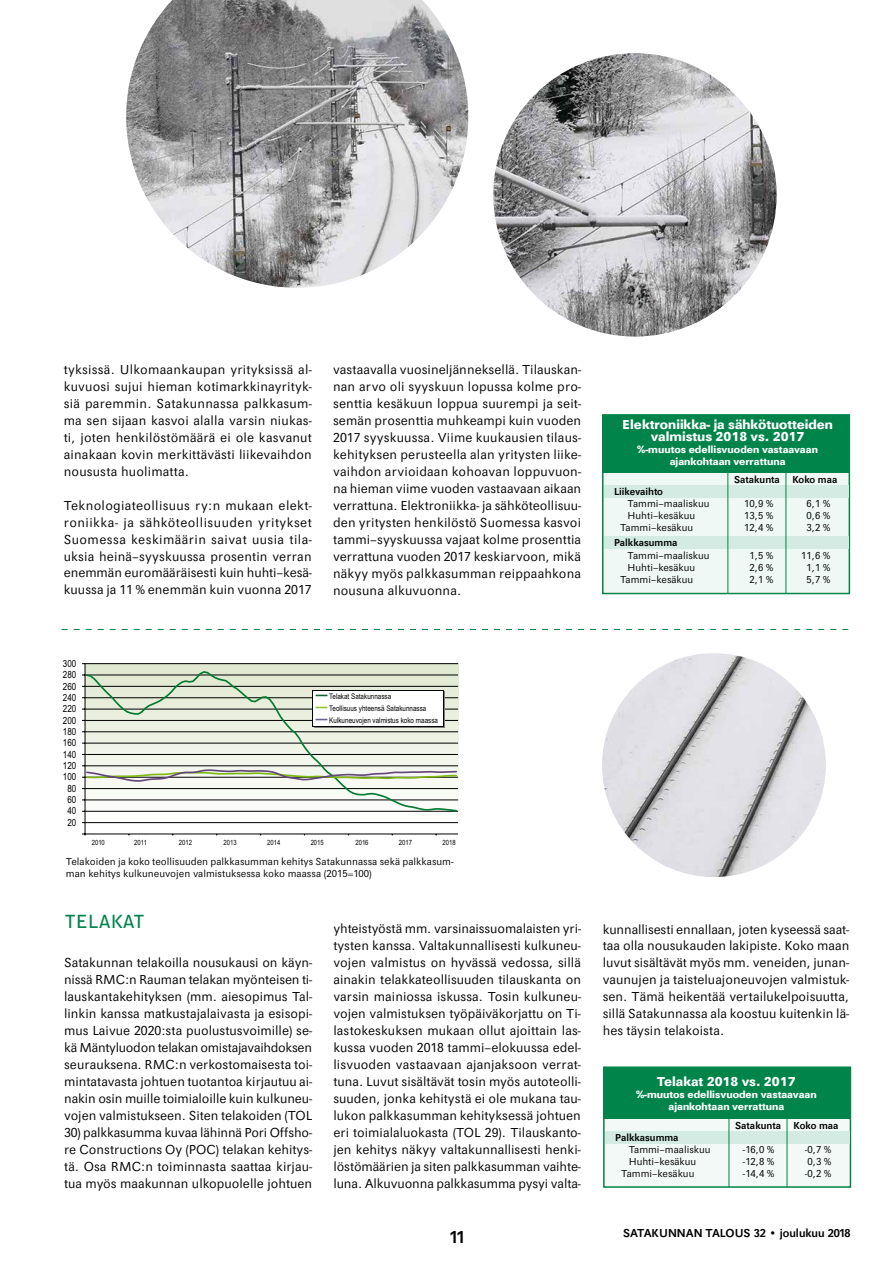
<style>
.page{position:relative;width:893px;height:1263px;background:#fff}
.page>*{position:absolute;margin:0;border:0;box-sizing:border-box;transform-origin:0 0}
.t1{font:700 18px "Bell Gothic Std";color:#00844a}
.t2{font:500 18px "Maxima T";color:#000}
.t3{font:300 13.5px/17px "Maxima T";color:#000;text-align:justify}
.t4{font:700 13.5px/12px "Maxima T";color:#fff;text-align:center}
.t5{font:500 12px "Maxima T";color:#000}
.t6{font:300 10.5px/12px "Maxima T";color:#000}
.t7{font:700 10.5px/12px "Maxima T";color:#fff;text-align:center}
.t8{font:500 10.5px "Maxima T";color:#000}
.t9{font:9.9px "Arial Narrow";letter-spacing:-.005em;color:#000}
.t10{font:7.65px/12px "Arial Narrow";color:#010000}
.t11{font:7.2px "Arial Narrow";letter-spacing:-.005em;color:#000}
</style>
<div class="page">
<div style="left:602px;top:414px;width:248px;height:180px;background:#eff8f4;border:2px solid #00844a"></div>
<div style="left:604px;top:485px;width:244px;height:13px;background:#d3ebe2"></div>
<div style="left:604px;top:536px;width:244px;height:12px;background:#d3ebe2"></div>
<div style="left:602px;top:415px;width:247px;height:57px;background:#00844a"></div>
<hr style="left:727px;top:472px;width:1px;height:121px;background:#00844a">
<hr style="left:786px;top:472px;width:1px;height:121px;background:#00844a">
<svg style="left:62px;top:629px;width:786px;height:1px"></svg>
<svg style="left:86px;top:664px;width:372px;height:170px"></svg>
<hr style="left:85px;top:822px;width:373px;height:1px;background:#000">
<hr style="left:85px;top:663px;width:373px;height:1px;background:#000">
<hr style="left:85px;top:664px;width:1px;height:170px;background:#000">
<hr style="left:85px;top:834px;width:373px;height:1px;background:#000">
<svg style="left:85px;top:670px;width:373px;height:142px"></svg>
<svg style="left:82px;top:765px;width:376px;height:24px"></svg>
<div style="left:313px;top:690px;width:131px;height:37px;background:#fff"></div>
<hr style="left:313px;top:690px;width:131px;height:1px;background:#010000">
<hr style="left:444px;top:690px;width:1px;height:37px;background:#010000">
<hr style="left:313px;top:727px;width:131px;height:1px;background:#010000">
<hr style="left:313px;top:690px;width:1px;height:37px;background:#010000">
<div style="left:603px;top:1066px;width:248px;height:122px;background:#f3f9f7;border:2px solid #00844a"></div>
<div style="left:605px;top:1131px;width:244px;height:12px;background:#d3ebe2"></div>
<div style="left:603px;top:1067px;width:247px;height:51px;background:#00844a"></div>
<hr style="left:729px;top:1118px;width:1px;height:68px;background:#00844a">
<hr style="left:787px;top:1118px;width:1px;height:68px;background:#00844a">
<img style="left:126px;top:0;width:342px;height:288px">
<img style="left:602px;top:653px;width:224px;height:224px;border-radius:112px">
<img style="left:493px;top:53px;width:284px;height:284px;border-radius:142px">
<p class="t3" style="left:64px;top:361px;width:250px">tyksissä. Ulkomaankaupan yrityksissä al&shy;kuvuosi sujui hieman kotimarkkinayrityk&shy;siä paremmin. Satakunnassa palkkasum&shy;ma sen sijaan kasvoi alalla varsin niukas&shy;ti, joten henkilöstömäärä ei ole kasvanut ainakaan kovin merkittävästi liikevaihdon noususta huolimatta.</p>
<p class="t3" style="left:64px;top:497px;width:250px">Teknologiateollisuus ry:n mukaan elekt&shy;roniikka- ja sähköteollisuuden yritykset Suomessa keskimäärin saivat uusia tila&shy;uksia heinä–syyskuussa prosentin verran enemmän euromääräisesti kuin huhti–kesä&shy;kuussa ja 11 % enemmän kuin vuonna 2017</p>
<p class="t3" style="left:333px;top:361px;width:250px">vastaavalla vuosineljänneksellä. Tilauskan&shy;nan arvo oli syyskuun lopussa kolme pro&shy;senttia kesäkuun loppua suurempi ja seit&shy;semän prosenttia muhkeampi kuin vuoden 2017 syyskuussa. Viime kuukausien tilaus&shy;kehityksen perusteella alan yritysten liike&shy;vaihdon arvioidaan kohoavan loppuvuon&shy;na hieman viime vuoden vastaavaan aikaan verrattuna. Elektroniikka- ja sähköteollisuu&shy;den yritysten henkilöstö Suomessa kasvoi tammi–syyskuussa vajaat kolme prosenttia verrattuna vuoden 2017 keskiarvoon, mikä näkyy myös palkkasumman reippaahkona nousuna alkuvuonna.</p>
<p class="t9" style="left:63px;top:656px;width:15px">300</p>
<p class="t9" style="left:63px;top:667px;width:15px">280</p>
<p class="t9" style="left:63px;top:679px;width:15px">260</p>
<p class="t9" style="left:63px;top:690px;width:15px">240</p>
<p class="t9" style="left:63px;top:701px;width:15px">220</p>
<p class="t9" style="left:63px;top:713px;width:15px">200</p>
<p class="t9" style="left:63px;top:724px;width:15px">180</p>
<p class="t9" style="left:63px;top:735px;width:15px">160</p>
<p class="t9" style="left:63px;top:747px;width:15px">140</p>
<p class="t9" style="left:63px;top:758px;width:15px">120</p>
<p class="t9" style="left:63px;top:770px;width:15px">100</p>
<p class="t9" style="left:67px;top:781px;width:10px">80</p>
<p class="t9" style="left:67px;top:792px;width:10px">60</p>
<p class="t9" style="left:67px;top:804px;width:10px">40</p>
<p class="t9" style="left:67px;top:815px;width:10px">20</p>
<p class="t10" style="left:329px;top:690px;width:110px">Telakat Satakunnassa<br>Teollisuus yhteensä Satakunnassa<br>Kulkuneuvojen valmistus koko maassa</p>
<p class="t11" style="left:92px;top:838px;width:15px">2010</p>
<p class="t11" style="left:134px;top:838px;width:15px">2011</p>
<p class="t11" style="left:179px;top:838px;width:15px">2012</p>
<p class="t11" style="left:224px;top:838px;width:15px">2013</p>
<p class="t11" style="left:267px;top:838px;width:15px">2014</p>
<p class="t11" style="left:311px;top:838px;width:15px">2015</p>
<p class="t11" style="left:355px;top:838px;width:15px">2016</p>
<p class="t11" style="left:399px;top:838px;width:15px">2017</p>
<p class="t11" style="left:442px;top:838px;width:15px">2018</p>
<p class="t6" style="left:66px;top:855px;width:389px">Telakoiden ja koko teollisuuden palkkasumman kehitys Satakunnassa sekä palkkasum&shy;man kehitys kulkuneuvojen valmistuksessa koko maassa (2015=100)</p>
<p class="t4" style="left:622px;top:419px;width:212px">Elektroniikka- ja sähkötuotteiden valmistus 2018 vs. 2017</p>
<p class="t7" style="left:637px;top:444px;width:182px">%-muutos edellisvuoden vastaavaan ajankohtaan verrattuna</p>
<p class="t8" style="left:734px;top:474px;width:105px">Satakunta Koko maa</p>
<p class="t8" style="left:614px;top:486px;width:50px">Liikevaihto</p>
<p class="t6" style="left:628px;top:497px;width:83px">Tammi–maaliskuu</p>
<p class="t6" style="left:744px;top:497px;width:30px">10,9 %</p>
<p class="t6" style="left:806px;top:497px;width:25px">6,1 %</p>
<p class="t6" style="left:628px;top:509px;width:69px">Huhti–kesäkuu</p>
<p class="t6" style="left:744px;top:509px;width:30px">13,5 %</p>
<p class="t6" style="left:806px;top:509px;width:25px">0,6 %</p>
<p class="t6" style="left:620px;top:521px;width:75px">Tammi–kesäkuu</p>
<p class="t6" style="left:744px;top:521px;width:30px">12,4 %</p>
<p class="t6" style="left:806px;top:521px;width:25px">3,2 %</p>
<p class="t6" style="left:628px;top:550px;width:83px">Tammi–maaliskuu</p>
<p class="t6" style="left:750px;top:550px;width:25px">1,5 %</p>
<p class="t6" style="left:801px;top:550px;width:30px">11,6 %</p>
<p class="t6" style="left:628px;top:562px;width:69px">Huhti–kesäkuu</p>
<p class="t6" style="left:750px;top:562px;width:25px">2,6 %</p>
<p class="t6" style="left:807px;top:562px;width:25px">1,1 %</p>
<p class="t6" style="left:620px;top:574px;width:75px">Tammi–kesäkuu</p>
<p class="t6" style="left:750px;top:574px;width:25px">2,1 %</p>
<p class="t6" style="left:807px;top:574px;width:25px">5,7 %</p>
<p class="t8" style="left:614px;top:536px;width:65px">Palkkasumma</p>
<h1 class="t1" style="left:65px;top:910px;width:81px">TELAKAT</h1>
<p class="t3" style="left:64px;top:955px;width:250px">Satakunnan telakoilla nousukausi on käyn&shy;nissä RMC:n Rauman telakan myönteisen ti&shy;lauskantakehityksen (mm. aiesopimus Tal&shy;linkin kanssa matkustajalaivasta ja esisopi&shy;mus Laivue 2020:sta puolustusvoimille) se&shy;kä Mäntyluodon telakan omistajavaihdoksen seurauksena. RMC:n verkostomaisesta toi&shy;mintatavasta johtuen tuotantoa kirjautuu ai&shy;nakin osin muille toimialoille kuin kulkuneu&shy;vojen valmistukseen. Siten telakoiden (TOL</p>
<p class="t3" style="left:64px;top:1124px;width:250px">30) palkkasumma kuvaa lähinnä Pori Offsho&shy;re Constructions Oy (POC) telakan kehitys&shy;tä. Osa RMC:n toiminnasta saattaa kirjau&shy;tua myös maakunnan ulkopuolelle johtuen</p>
<p class="t3" style="left:333px;top:920px;width:249px">yhteistyöstä mm. varsinaissuomalaisten yri&shy;tysten kanssa. Valtakunnallisesti kulkuneu&shy;vojen valmistus on hyvässä vedossa, sillä ainakin telakkateollisuuden tilauskanta on varsin mainiossa iskussa. Tosin kulkuneu&shy;vojen valmistuksen työpäiväkorjattu on Ti&shy;lastokeskuksen mukaan ollut ajoittain las&shy;kussa vuoden 2018 tammi–elokuussa edel&shy;lisvuoden vastaavaan ajanjaksoon verrat&shy;tuna. Luvut sisältävät tosin myös autoteolli&shy;suuden, jonka kehitystä ei ole mukana tau&shy;lukon palkkasumman kehityksessä johtuen eri toimialaluokasta (TOL 29). Tilauskanto&shy;jen kehitys näkyy valtakunnallisesti henki&shy;löstömäärien ja siten palkkasumman vaihte&shy;luna. Alkuvuonna palkkasumma pysyi valta-</p>
<p class="t3" style="left:603px;top:921px;width:248px">kunnallisesti ennallaan, joten kyseessä saat&shy;taa olla nousukauden lakipiste. Koko maan luvut sisältävät myös mm. veneiden, junan&shy;vaunujen ja taisteluajoneuvojen valmistuk&shy;sen. Tämä heikentää vertailukelpoisuutta, sillä Satakunnassa ala koostuu kuitenkin lä&shy;hes täysin telakoista.</p>
<p class="t4" style="left:657px;top:1075px;width:140px">Telakat 2018 vs. 2017</p>
<p class="t7" style="left:636px;top:1088px;width:182px">%-muutos edellisvuoden vastaavaan ajankohtaan verrattuna</p>
<p class="t8" style="left:735px;top:1120px;width:105px">Satakunta Koko maa</p>
<p class="t8" style="left:615px;top:1132px;width:65px">Palkkasumma</p>
<p class="t6" style="left:629px;top:1143px;width:83px">Tammi–maaliskuu</p>
<p class="t6" style="left:743px;top:1143px;width:33px">-16,0 %</p>
<p class="t6" style="left:805px;top:1143px;width:27px">-0,7 %</p>
<p class="t6" style="left:629px;top:1155px;width:69px">Huhti–kesäkuu</p>
<p class="t6" style="left:743px;top:1155px;width:33px">-12,8 %</p>
<p class="t6" style="left:808px;top:1155px;width:25px">0,3 %</p>
<p class="t6" style="left:621px;top:1167px;width:75px">Tammi–kesäkuu</p>
<p class="t6" style="left:743px;top:1167px;width:33px">-14,4 %</p>
<p class="t6" style="left:805px;top:1167px;width:27px">-0,2 %</p>
<h1 class="t2" style="left:450px;top:1227px;width:15px">11</h1>
<p class="t5" style="left:623px;top:1226px;width:229px">SATAKUNNAN TALOUS 32 • joulukuu 2018</p>
</div>
